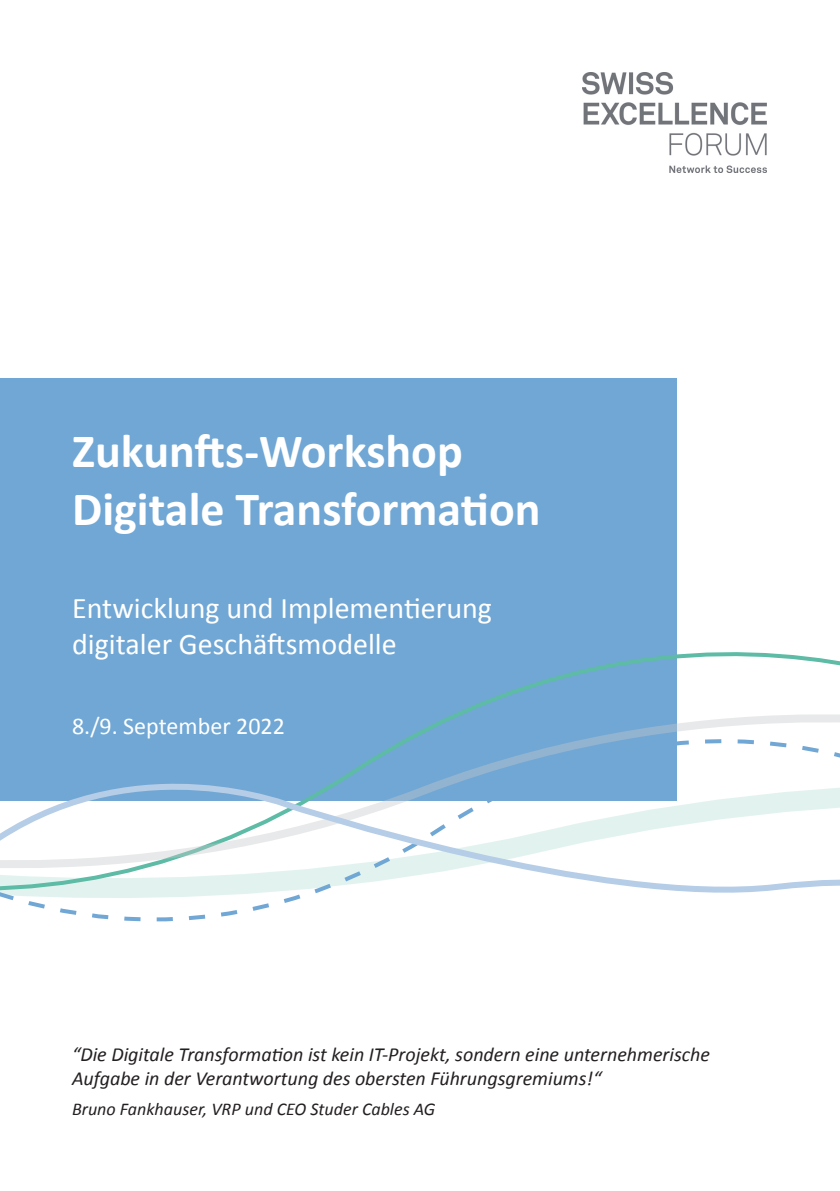
<style>
.page{position:relative;width:840px;height:1191px;background:#fff}
.page>*{position:absolute;margin:0;border:0;box-sizing:border-box;transform-origin:0 0}
.t1{font:700 48px "Calibri";color:#fff}
.t2{font:30px "Calibri";color:#fff}
.t3{font:24px "Calibri";color:#fff}
.t4{font:italic 20px "Calibri";color:#231f20}
.t5{font:italic 18px "Calibri";color:#231f20}
</style>
<div class="page">
<div style="left:0;top:378px;width:676px;height:423px;background:#71a7d4"></div>
<img style="left:582px;top:72px;width:184px;height:100px">
<svg style="left:408px;top:690px;width:431px;height:47px"></svg>
<svg style="left:0;top:737px;width:839px;height:185px"></svg>
<p class="t1" style="left:72px;top:420px;width:392px">Zukunfts-Workshop</p>
<p class="t1" style="left:72px;top:478px;width:470px">Digitale Transformation</p>
<p class="t2" style="left:72px;top:589px;width:421px">Entwicklung und Implementierung</p>
<p class="t2" style="left:72px;top:625px;width:326px">digitaler Geschäftsmodelle</p>
<p class="t3" style="left:72px;top:710px;width:214px">8./9. September 2022</p>
<p class="t4" style="left:72px;top:1041px;width:639px">“Die Digitale Transformation ist kein IT-Projekt, sondern eine unternehmerische</p>
<p class="t4" style="left:72px;top:1065px;width:530px">Aufgabe in der Verantwortung des obersten Führungsgremiums!“</p>
<p class="t5" style="left:72px;top:1097px;width:364px">Bruno Fankhauser, VRP und CEO Studer Cables AG</p>
</div>
